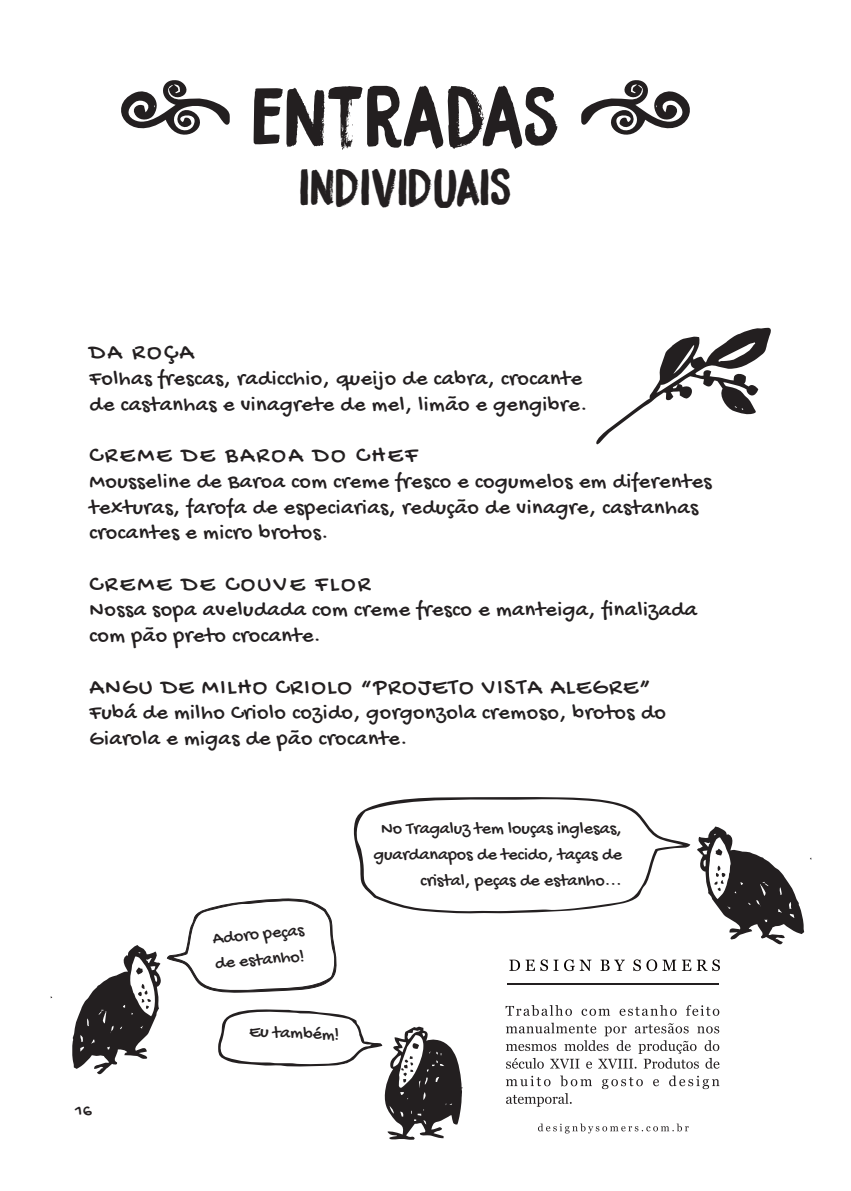
<style>
.page{position:relative;width:851px;height:1191px;background:#fff}
.page>*{position:absolute;margin:0;border:0;box-sizing:border-box;transform-origin:0 0}
.t1{font:47px "DK Bocadillo";color:#231f20}
.t2{font:24px "Gochi Hand";letter-spacing:.06em;color:#231f20}
.t3{font:24px "Gochi Hand";letter-spacing:.1em;color:#231f20}
.t4{font:24px "Gochi Hand";letter-spacing:.08em;color:#231f20}
.t5{font:22px/25.6px "Gochi Hand";letter-spacing:.025em;color:#231f20}
.t6{font:18px/25.6px "Gochi Hand";color:#231f20}
.s1{color:#fff}
</style>
<div class="page">
<svg style="left:253px;top:86px;width:304px;height:64px"></svg>
<svg style="left:121px;top:80px;width:109px;height:55px"></svg>
<svg style="left:581px;top:80px;width:109px;height:55px"></svg>
<svg style="left:596px;top:328px;width:175px;height:117px"></svg>
<hr style="left:507px;top:983px;width:212px;height:1px;background:#231f20">
<svg style="left:509px;top:959px;width:210px;height:12px"></svg>
<svg style="left:505px;top:1005px;width:214px;height:101px"></svg>
<svg style="left:538px;top:1123px;width:150px;height:10px"></svg>
<svg style="left:353px;top:797px;width:337px;height:117px"></svg>
<svg style="left:697px;top:826px;width:114px;height:119px"></svg>
<svg style="left:167px;top:898px;width:170px;height:94px"></svg>
<svg style="left:72px;top:945px;width:89px;height:130px"></svg>
<svg style="left:218px;top:1009px;width:245px;height:131px"></svg>
<h1 class="t1" style="left:299px;top:158px;width:214px">INDIVIDUAIS</h1>
<p class="t4" style="left:90px;top:340px;width:106px">DA ROÇA</p>
<p class="t5" style="left:90px;top:367px;width:499px">Folhas frescas, radicchio, queijo de cabra, crocante de castanhas e vinagrete de mel, limão e gengibre.</p>
<p class="t3" style="left:90px;top:443px;width:329px">CREME DE BAROA DO CHEF</p>
<p class="t5" style="left:90px;top:470px;width:623px">Mousseline de Baroa com creme fresco e cogumelos em diferentes texturas, farofa de especiarias, redução de vinagre, castanhas crocantes e micro brotos.</p>
<p class="t3" style="left:90px;top:571px;width:282px">CREME DE COUVE FLOR</p>
<p class="t5" style="left:90px;top:598px;width:609px">Nossa sopa aveludada com creme fresco e manteiga, finalizada com pão preto crocante.</p>
<p class="t2" style="left:90px;top:674px;width:630px">ANGU DE MILHO CRIOLO “PROJETO VISTA ALEGRE” <span class="s1">R$56</span></p>
<p class="t5" style="left:90px;top:701px;width:577px">Fubá de milho Criolo cozido, gorgonzola cremoso, brotos do<br>Giarola e migas de pão crocante.</p>
<p class="t6" style="left:75px;top:1099px;width:18px">16</p>
<p class="t6" style="left:212px;top:926px;width:93px;rotate:-5deg">Adoro peças de estanho!</p>
<p class="t6" style="left:249px;top:1020px;width:92px;rotate:2deg">Eu também!</p>
<p class="t6" style="left:374px;top:817px;width:249px;text-align:right">No Tragaluz tem louças inglesas, guardanapos de tecido, taças de cristal, peças de estanho...</p>
</div>
